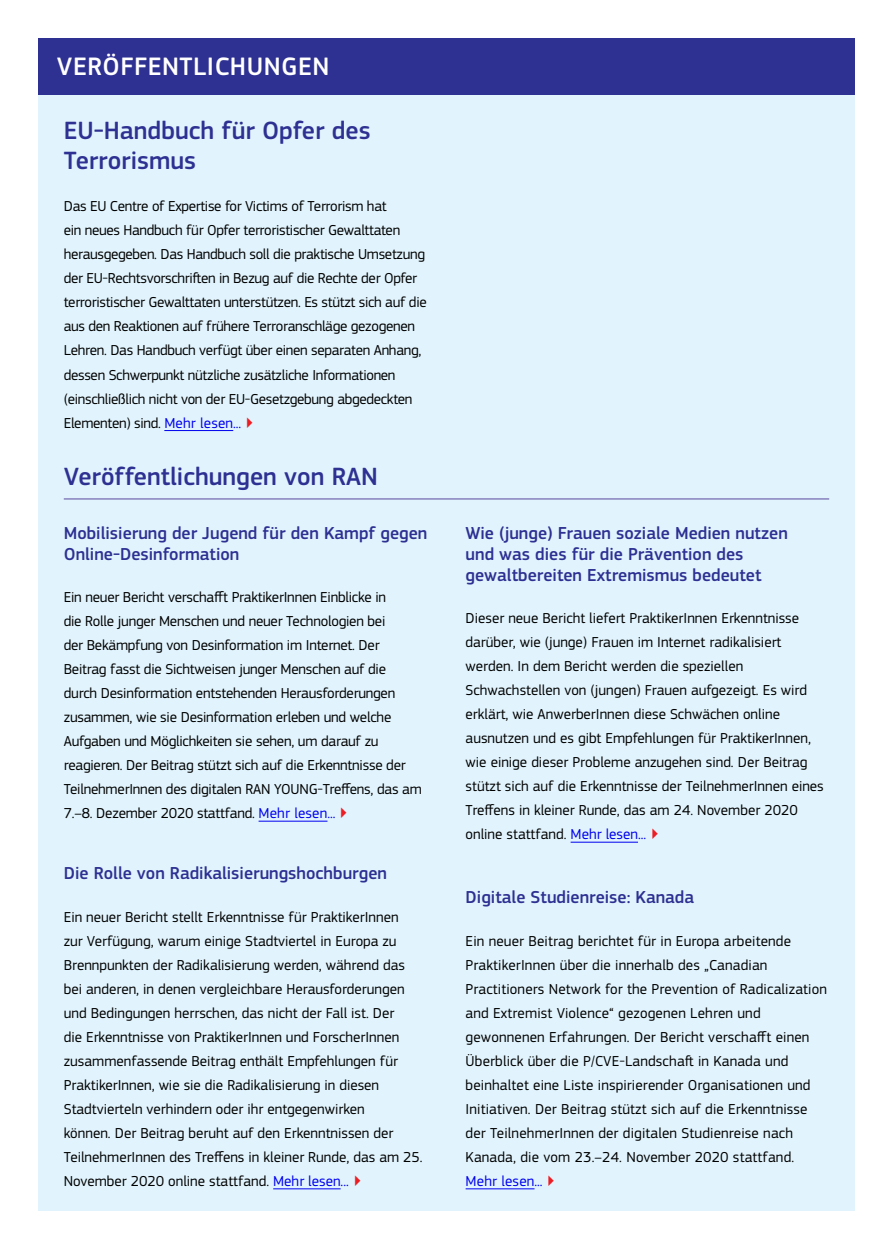
<style>
.page{position:relative;width:893px;height:1251px;background:#fff}
.page>*{position:absolute;margin:0;border:0;box-sizing:border-box;transform-origin:0 0}
.t1{font:500 26.25px "EC Square Sans Pro";letter-spacing:.02em;color:#fff}
.t2{font:500 25.95px/30px "EC Square Sans Pro";color:#2e3092}
.t3{font:500 18px/21px "EC Square Sans Pro";color:#2e3092}
.body{font:15px/24px "EC Square Sans Pro";color:#000}
.body-2{font:15px/24px "EC Square Sans Pro";letter-spacing:-.02em;color:#000}
.s1{color:#00e}
.s2{color:#ed1d24}
</style>
<div class="page">
<div style="left:38px;top:94px;width:817px;height:1116px;background:#e1f4fd"></div>
<div style="left:38px;top:38px;width:817px;height:57px;background:#2e3092"></div>
<hr style="left:164px;top:430px;width:69px;height:1px;background:#00e">
<hr style="left:64px;top:498px;width:765px;height:1px;background:#8781bd">
<hr style="left:259px;top:820px;width:68px;height:1px;background:#00e">
<hr style="left:571px;top:841px;width:67px;height:1px;background:#00e">
<hr style="left:273px;top:1188px;width:68px;height:1px;background:#00e">
<hr style="left:466px;top:1188px;width:68px;height:1px;background:#00e">
<p class="t1" style="left:57px;top:51px;width:274px">VERÖFFENTLICHUNGEN</p>
<p class="t2" style="left:64px;top:116px;width:308px">EU-Handbuch für Opfer des<br>Terrorismus</p>
<p class="body-2" style="left:64px;top:194px;width:364px">Das EU Centre of Expertise for Victims of Terrorism hat<br>ein neues Handbuch für Opfer terroristischer Gewalttaten herausgegeben. Das Handbuch soll die praktische Umsetzung der EU-Rechtsvorschriften in Bezug auf die Rechte der Opfer terroristischer Gewalttaten unterstützen. Es stützt sich auf die aus den Reaktionen auf frühere Terroranschläge gezogenen Lehren. Das Handbuch verfügt über einen separaten Anhang, dessen Schwerpunkt nützliche zusätzliche Informationen (einschließlich nicht von der EU-Gesetzgebung abgedeckten Elementen) sind. <span class="s1">Mehr lesen...</span> <span class="s2">▶</span></p>
<p class="t2" style="left:64px;top:462px;width:316px">Veröffentlichungen von RAN</p>
<p class="t3" style="left:64px;top:522px;width:365px">Mobilisierung der Jugend für den Kampf gegen<br>Online-Desinformation</p>
<p class="body" style="left:64px;top:585px;width:360px">Ein neuer Bericht verschafft PraktikerInnen Einblicke in<br>die Rolle junger Menschen und neuer Technologien bei<br>der Bekämpfung von Desinformation im Internet. Der Beitrag fasst die Sichtweisen junger Menschen auf die durch Desinformation entstehenden Herausforderungen zusammen, wie sie Desinformation erleben und welche Aufgaben und Möglichkeiten sie sehen, um darauf zu reagieren. Der Beitrag stützt sich auf die Erkenntnisse der TeilnehmerInnen des digitalen RAN YOUNG-Treffens, das am 7.–8. Dezember 2020 stattfand. <span class="s1">Mehr lesen...</span> <span class="s2">▶</span></p>
<p class="t3" style="left:64px;top:863px;width:325px">Die Rolle von Radikalisierungshochburgen</p>
<p class="body" style="left:64px;top:904px;width:360px">Ein neuer Bericht stellt Erkenntnisse für PraktikerInnen<br>zur Verfügung, warum einige Stadtviertel in Europa zu Brennpunkten der Radikalisierung werden, während das bei anderen, in denen vergleichbare Herausforderungen und Bedingungen herrschen, das nicht der Fall ist. Der<br>die Erkenntnisse von PraktikerInnen und ForscherInnen zusammenfassende Beitrag enthält Empfehlungen für PraktikerInnen, wie sie die Radikalisierung in diesen Stadtvierteln verhindern oder ihr entgegenwirken<br>können. Der Beitrag beruht auf den Erkenntnissen der TeilnehmerInnen des Treffens in kleiner Runde, das am 25.<br>November 2020 online stattfand. <span class="s1">Mehr lesen...</span> <span class="s2">▶</span></p>
<p class="t3" style="left:466px;top:522px;width:324px">Wie (junge) Frauen soziale Medien nutzen und was dies für die Prävention des gewaltbereiten Extremismus bedeutet</p>
<p class="body" style="left:466px;top:606px;width:360px">Dieser neue Bericht liefert PraktikerInnen Erkenntnisse darüber, wie (junge) Frauen im Internet radikalisiert werden. In dem Bericht werden die speziellen Schwachstellen von (jungen) Frauen aufgezeigt. Es wird erklärt, wie AnwerberInnen diese Schwächen online ausnutzen und es gibt Empfehlungen für PraktikerInnen, wie einige dieser Probleme anzugehen sind. Der Beitrag stützt sich auf die Erkenntnisse der TeilnehmerInnen eines Treffens in kleiner Runde, das am 24. November 2020 online stattfand. <span class="s1">Mehr lesen...</span> <span class="s2">▶</span></p>
<p class="t3" style="left:466px;top:887px;width:230px">Digitale Studienreise: Kanada</p>
<p class="body" style="left:466px;top:928px;width:363px">Ein neuer Beitrag berichtet für in Europa arbeitende PraktikerInnen über die innerhalb des „Canadian Practitioners Network for the Prevention of Radicalization and Extremist Violence“ gezogenen Lehren und gewonnenen Erfahrungen. Der Bericht verschafft einen Überblick über die P/CVE-Landschaft in Kanada und beinhaltet eine Liste inspirierender Organisationen und Initiativen. Der Beitrag stützt sich auf die Erkenntnisse der TeilnehmerInnen der digitalen Studienreise nach Kanada, die vom 23.–24. November 2020 stattfand.<br><span class="s1">Mehr lesen...</span> <span class="s2">▶</span></p>
</div>
